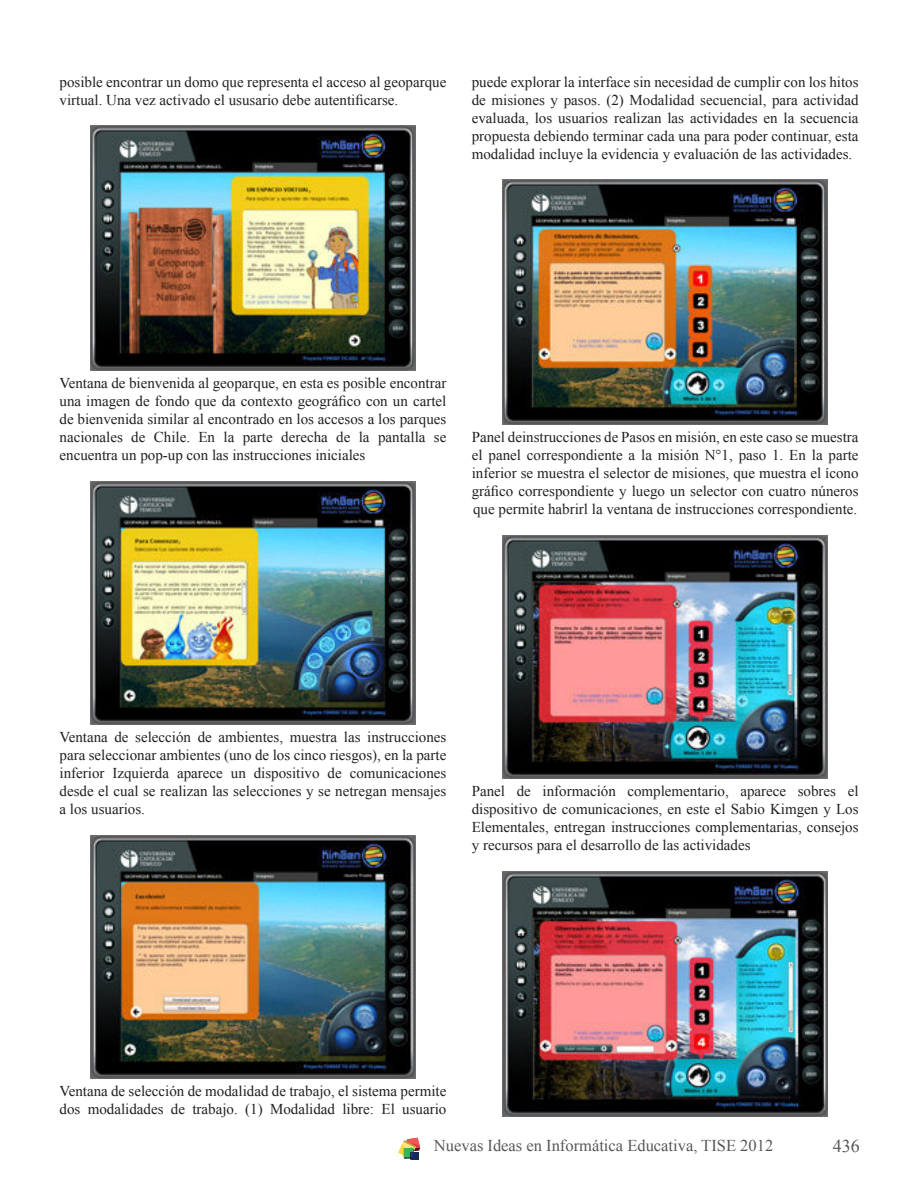
<style>
.page{position:relative;width:918px;height:1188px;background:#fff}
.page>*{position:absolute;margin:0;border:0;box-sizing:border-box;transform-origin:0 0}
.t1{font:18px "Times New Roman";color:#57585a}
.t2{font:16.5px "Times New Roman";color:#57585a}
.t3{font:15px/18px "Times New Roman";color:#231f20;text-align:justify}
</style>
<div class="page">
<svg style="left:398px;top:1138px;width:22px;height:22px"></svg>
<img style="left:90px;top:126px;width:326px;height:244px">
<img style="left:90px;top:481px;width:326px;height:243px">
<img style="left:90px;top:835px;width:326px;height:243px">
<img style="left:502px;top:180px;width:326px;height:244px">
<img style="left:502px;top:535px;width:326px;height:243px">
<img style="left:502px;top:871px;width:326px;height:246px">
<p class="t3" style="left:60px;top:74px;width:388px">posible encontrar un domo que representa el acceso al geoparque virtual. Una vez activado el ususario debe autentiicarse.</p>
<p class="t3" style="left:472px;top:74px;width:388px">puede explorar la interface sin necesidad de cumplir con los hitos de misiones y pasos. (2) Modalidad secuencial, para actividad evaluada, los usuarios realizan las actividades en la secuencia propuesta debiendo terminar cada una para poder continuar, esta modalidad incluye la evidencia y evaluación de las actividades.</p>
<p class="t3" style="left:60px;top:376px;width:388px">Ventana de bienvenida al geoparque, en esta es posible encontrar una imagen de fondo que da contexto geográico con un cartel de bienvenida similar al encontrado en los accesos a los parques nacionales de Chile. En la parte derecha de la pantalla se encuentra un pop-up con las instrucciones iniciales</p>
<p class="t3" style="left:472px;top:430px;width:388px">Panel deinstrucciones de Pasos en misión, en este caso se muestra el panel correspondiente a la misión N°1, paso 1. En la parte inferior se muestra el selector de misiones, que muestra el ícono gráico correspondiente y luego un selector con cuatro núneros que permite habrirl la ventana de instrucciones correspondiente.</p>
<p class="t3" style="left:60px;top:730px;width:388px">Ventana de selección de ambientes, muestra las instrucciones para seleccionar ambientes (uno de los cinco riesgos), en la parte inferior Izquierda aparece un dispositivo de comunicaciones desde el cual se realizan las selecciones y se netregan mensajes a los usuarios.</p>
<p class="t3" style="left:472px;top:784px;width:388px">Panel de información complementario, aparece sobres el dispositivo de comunicaciones, en este el Sabio Kimgen y Los Elementales, entregan instrucciones complementarias, consejos y recursos para el desarrollo de las actividades</p>
<p class="t3" style="left:60px;top:1084px;width:388px">Ventana de selección de modalidad de trabajo, el sistema permite dos modalidades de trabajo. (1) Modalidad libre: El usuario</p>
<p class="t2" style="left:434px;top:1139px;width:341px">Nuevas Ideas en Informática Educativa, TISE 2012</p>
<p class="t1" style="left:833px;top:1139px;width:28px">436</p>
</div>
